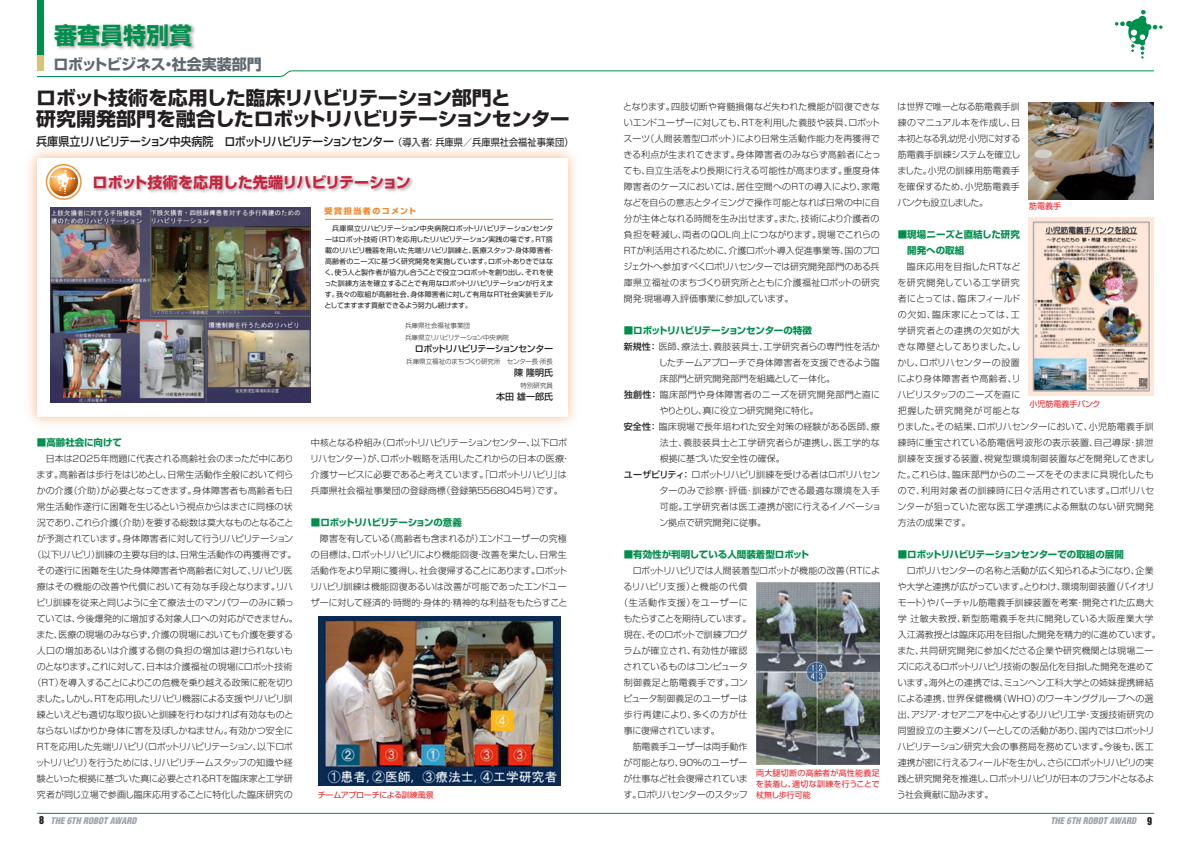
<style>
.page{position:relative;width:1191px;height:842px;background:#fff}
.page>*{position:absolute;margin:0;border:0;box-sizing:border-box;transform-origin:0 0}
.t1{font:700 23px "Shin Go Pr 6 N";color:#008f4d}
.t2{font:700 19px/21px "Shin Go Pr 6 N";letter-spacing:-.02em;color:#231f20;scale:1.05 1}
.t3{font:700 15px "Shin Go Pr 6 N";letter-spacing:-.01em;color:#c8233f}
.t4{font:700 15px "Shin Go Pr 6 N";letter-spacing:-.005em;color:#5f696f}
.t5{font:500 12px "Shin Go Pr 6 N";letter-spacing:-.06em;color:#231f20;scale:.92 1}
.t6{font:700 9.5px/16px "Shin Go Pr 6 N";color:#008f4d}
.t7{font:700 9.5px "Shin Go Pr 6 N";letter-spacing:-.02em;color:#008f4d}
.t8{font:700 9.5px "Shin Go Pr 6 N";letter-spacing:-.075em;color:#008f4d}
.t9{font:300 9px/16px "Shin Go Pr 6 N";letter-spacing:-.005em;color:#231f20;text-align:justify}
.t10{font:300 9px/16px "Shin Go Pr 6 N";letter-spacing:.025em;color:#231f20}
.t11{font:300 9px/16px "Shin Go Pr 6 N";letter-spacing:-.025em;color:#231f20}
.t12{font:300 9px "Shin Go Pr 6 N";letter-spacing:.015em;color:#231f20}
.t13{font:300 9px "Shin Go Pr 6 N";letter-spacing:.04em;color:#231f20}
.t14{font:300 9px "Shin Go Pr 6 N";letter-spacing:-.035em;color:#231f20}
.t15{font:300 9px "Shin Go Pr 6 N";letter-spacing:.02em;color:#231f20}
.t16{font:italic 900 condensed 9px "Helvetica";color:#9da5ab}
.t17{font:300 9px "Shin Go Pr 6 N";letter-spacing:.035em;color:#231f20}
.t18{font:500 9px "Shin Go Pr 6 N";letter-spacing:-.085em;color:#231f20}
.t19{font:300 9px "Shin Go Pr 6 N";letter-spacing:-.055em;color:#231f20}
.t20{font:300 9px "Shin Go Pr 6 N";letter-spacing:-.05em;color:#231f20}
.t21{font:300 9px "Shin Go Pr 6 N";letter-spacing:.07em;color:#231f20}
.t22{font:500 9px "Shin Go Pr 6 N";letter-spacing:-.045em;color:#231f20}
.t23{font:8px/11px "Shin Go Pr 6 N";color:#ee1d23;text-align:justify}
.t24{font:8px "Shin Go Pr 6 N";letter-spacing:-.035em;color:#ee1d23}
.t25{font:700 8px "Shin Go Pr 6 N";letter-spacing:.2em;color:#f58220}
.t26{font:7px/11px "Shin Go Pr 6 N";letter-spacing:-.015em;color:#231f20}
.t27{font:300 6.5px "Shin Go Pr 6 N";color:#231f20}
.t28{font:300 6.5px "Shin Go Pr 6 N";letter-spacing:-.035em;color:#231f20}
.s1{font-weight:400;font-size:10px}
.s2{font-weight:500}
.s3{font-family:"Shin Go Pr 5"}
.s4{font-family:"Helvetica Inserat";font-weight:400;font-style:normal;font-stretch:normal;font-size:10px;color:#231f20}
</style>
<div class="page">
<img style="left:318px;top:616px;width:242px;height:170px">
<img style="left:1028px;top:102px;width:125px;height:97px">
<img style="left:1028px;top:217px;width:125px;height:178px">
<img style="left:756px;top:582px;width:123px;height:182px">
<hr style="left:37px;top:813px;width:1117px;height:1px;background:#008f4d">
<div style="left:37px;top:0;width:6px;height:71px;background:#008f4d"></div>
<div style="left:37px;top:56px;width:6px;height:15px;background:#dbc27c"></div>
<svg style="left:1115px;top:10px;width:47px;height:49px"></svg>
<svg style="left:36px;top:70px;width:1118px;height:7px"></svg>
<img style="left:94px;top:175px;width:319px;height:18px">
<svg style="left:49px;top:168px;width:29px;height:28px"></svg>
<svg style="left:51px;top:170px;width:24px;height:24px"></svg>
<div style="left:46px;top:164px;width:36px;height:36px;border:2px solid #f79332;border-radius:50%"></div>
<img style="left:55px;top:24px;width:140px;height:26px">
<hr style="left:325px;top:219px;width:228px;height:1px;background:#f58220">
<img style="left:51px;top:207px;width:260px;height:195px">
<p class="t1" style="left:54px;top:17px;width:140px">審査員特別賞</p>
<p class="t4" style="left:53px;top:52px;width:210px">ロボットビジネス・社会実装部門</p>
<p class="t2" style="left:36px;top:87px;width:510px">ロボット技術を応用した臨床リハビリテーション部門と<br>研究開発部門を融合したロボットリハビリテーションセンター</p>
<p class="t5" style="left:36px;top:131px;width:585px">兵庫県立リハビリテーション中央病院　ロボットリハビリテーションセンター <span class="s1">（導入者：兵庫県／兵庫県社会福祉事業団）</span></p>
<p class="t3" style="left:93px;top:170px;width:320px">ロボット技術を応用した先端リハビリテーション</p>
<p class="t25" style="left:324px;top:204px;width:93px">受賞担当者のコメント</p>
<p class="t26" style="left:324px;top:223px;width:233px;text-indent:8px">兵庫県立リハビリテーション中央病院ロボットリハビリテーションセンターはロボット技術（RT）を応用したリハビリテーション実践の場です。RT搭載のリハビリ機器を用いた先端リハビリ訓練と、医療スタッフ・身体障害者・高齢者のニーズに基づく研究開発を実施しています。ロボットありきではなく、使う人と製作者が協力し合うことで役立つロボットを創り出し、それを使った訓練方法を確立することで有用なロボットリハビリテーションが行えます。我々の取組が高齢社会、身体障害者に対して有用なRT社会実装モデルとしてますます貢献できるよう努力し続けます。</p>
<p class="t6" style="left:37px;top:435px;width:87px">■高齢社会に向けて</p>
<p class="t9" style="left:32px;top:450px;width:267px;text-align:center">　日本は2025年問題に代表される高齢社会のまっただ中にあります。高齢者は歩行をはじめとし、日常生活動作全般において何らかの介護（介助）が必要となってきます。身体障害者も高齢者も日常生活動作遂行に困難を生じるという視点からはまさに同様の状況であり、これら介護（介助）を要する総数は莫大なものとなることが予測されています。身体障害者に対して行うリハビリテーション（以下リハビリ）訓練の主要な目的は、日常生活動作の再獲得です。その遂行に困難を生じた身体障害者や高齢者に対して、リハビリ医療はその機能の改善や代償において有効な手段となります。リハビリ訓練を従来と同じように全て療法士のマンパワーのみに頼っていては、今後爆発的に増加する対象人口への対応ができません。また、医療の現場のみならず、介護の現場においても介護を要する人口の増加あるいは介護する側の負担の増加は避けられないものとなります。これに対して、日本は介護福祉の現場にロボット技術（RT）を導入することによりこの危機を乗り越える政策に舵を切りました。しかし、RTを応用したリハビリ機器による支援やリハビリ訓練といえども適切な取り扱いと訓練を行わなければ有効なものとならないばかりか身体に害を及ぼしかねません。有効かつ安全にRTを応用した先端リハビリ（ロボットリハビリテーション、以下ロボットリハビリ）を行うためには、リハビリチームスタッフの知識や経験といった根拠に基づいた真に必要とされるRTを臨床家と工学研究者が同じ立場で参画し臨床応用することに特化した臨床研究の</p>
<p class="t28" style="left:405px;top:332px;width:149px">兵庫県立リハビリテーション中央病院　　　　　　　</p>
<p class="t18" style="left:415px;top:341px;width:140px">ロボットリハビリテーションセンター</p>
<p class="t27" style="left:406px;top:356px;width:148px">兵庫県立福祉のまちづくり研究所　センター長・所長</p>
<p class="t22" style="left:514px;top:365px;width:40px">陳 隆明氏</p>
<p class="t27" style="left:520px;top:380px;width:34px">特別研究員</p>
<p class="t22" style="left:496px;top:389px;width:58px">本田 雄一郎氏</p>
<p class="t11" style="left:310px;top:434px;width:261px">中核となる枠組み（ロボットリハビリテーションセンター、以下ロボリハセンター）が、ロボット戦略を活用したこれからの日本の医療・介護サービスに必要であると考えています。「ロボットリハビリ」は兵庫県社会福祉事業団の登録商標（登録第５５６８０４５号）です。</p>
<p class="t8" style="left:311px;top:515px;width:152px">■ロボットリハビリテーションの意義</p>
<p class="t9" style="left:310px;top:530px;width:259px">　障害を有している（高齢者も含まれるが）エンドユーザーの究極の目標は、ロボットリハビリにより機能回復・改善を果たし、日常生活動作をより早期に獲得し、社会復帰することにあります。ロボットリハビリ訓練は機能回復あるいは改善が可能であったエンドユーザーに対して経済的・時間的・身体的・精神的な利益をもたらすこと</p>
<p class="t24" style="left:318px;top:788px;width:118px">チームアプローチによる訓練風景</p>
<p class="t9" style="left:623px;top:98px;width:259px;text-align:left">となります。四肢切断や脊髄損傷など失われた機能が回復できないエンドユーザーに対しても、RTを利用した義肢や装具、ロボットスーツ（人間装着型ロボット）により日常生活動作能力を再獲得できる利点が生まれてきます。身体障害者のみならず高齢者にとっても、自立生活をより長期に行える可能性が高まります。重度身体障害者のケースにおいては、居住空間へのRTの導入により、家電などを自らの意志とタイミングで操作可能となれば日常の中に自分が主体となれる時間を生み出せます。また、技術により介護者の負担を軽減し、両者のＱＯＬ向上につながります。現場でこれらのRTが利活用されるために、介護ロボット導入促進事業等、国のプロジェクトへ参加すべくロボリハセンターでは研究開発部門のある兵庫県立福祉のまちづくり研究所とともに介護福祉ロボットの研究開発・現場導入評価事業に参加しています。</p>
<p class="t7" style="left:624px;top:323px;width:190px">■ロボットリハビリテーションセンターの特徴</p>
<p class="t9" style="left:624px;top:338px;width:258px"><span class="s2">新規性：</span> 医師、療法士、義肢装具士、工学研究者らの専門性を活か</p>
<p class="t9" style="left:659px;top:354px;width:222px">したチームアプローチで身体障害者を支援できるよう臨</p>
<p class="t9" style="left:660px;top:370px;width:177px">床部門と研究開発部門を組織として一体化。</p>
<p class="t17" style="left:624px;top:387px;width:258px"><span class="s2">独創性：</span> 臨床部門や身体障害者のニーズを研究開発部門と直に</p>
<p class="t14" style="left:659px;top:403px;width:160px">やりとりし、真に役立つ研究開発に特化。</p>
<p class="t12" style="left:624px;top:419px;width:257px"><span class="s2">安全性：</span> 臨床現場で長年培われた安全対策の経験がある医師、療</p>
<p class="t13" style="left:660px;top:435px;width:221px">法士、義肢装具士と工学研究者らが連携し、医工学的な</p>
<p class="t9" style="left:660px;top:450px;width:126px">根拠に基づいた安全性の確保。</p>
<p class="t11" style="left:624px;top:466px;width:258px"><span class="s2">ユーザビリティ：</span> ロボットリハビリ訓練を受ける者はロボリハセン</p>
<p class="t15" style="left:659px;top:483px;width:222px">ターのみで診察・評価・訓練ができる最適な環境を入手</p>
<p class="t12" style="left:660px;top:499px;width:223px">可能。工学研究者は医工連携が密に行えるイノベーショ</p>
<p class="t9" style="left:659px;top:514px;width:108px">ン拠点で研究開発に従事。</p>
<p class="t6" style="left:624px;top:547px;width:187px">■有効性が判明している人間装着型ロボット</p>
<p class="t9" style="left:624px;top:562px;width:258px">　ロボットリハビリでは人間装着型ロボットが機能の改善（RTによ</p>
<p class="t9" style="left:623px;top:578px;width:125px">るリハビリ支援）と機能の代償</p>
<p class="t21" style="left:619px;top:595px;width:130px">（生活動作支援）をユーザーに</p>
<p class="t19" style="left:623px;top:611px;width:129px">もたらすことを期待しています。</p>
<p class="t14" style="left:624px;top:627px;width:125px">現在、そのロボットで訓練プログ</p>
<p class="t15" style="left:623px;top:643px;width:125px">ラムが確立され、有効性が確認</p>
<p class="t9" style="left:623px;top:658px;width:126px">されているものはコンピュータ</p>
<p class="t13" style="left:624px;top:675px;width:125px">制御義足と筋電義手です。コン</p>
<p class="t9" style="left:623px;top:690px;width:126px">ピュータ制御義足のユーザーは</p>
<p class="t13" style="left:624px;top:707px;width:125px">歩行再建により、多くの方が仕</p>
<p class="t14" style="left:624px;top:723px;width:98px">事に復帰されています。</p>
<p class="t9" style="left:633px;top:738px;width:116px">筋電義手ユーザーは両手動作</p>
<p class="t9" style="left:623px;top:754px;width:125px">が可能となり、90％のユーザー</p>
<p class="t9" style="left:623px;top:770px;width:126px">が仕事など社会復帰されていま</p>
<p class="t20" style="left:623px;top:787px;width:126px">す。ロボリハセンターのスタッフ</p>
<p class="t23" style="left:756px;top:767px;width:125px">両大腿切断の高齢者が高性能義足を装着し、適切な訓練を行うことで杖無し歩行可能</p>
<p class="t9" style="left:897px;top:98px;width:125px">は世界で唯一となる筋電義手訓練のマニュアル本を作成し、日本初となる乳幼児・小児に対する筋電義手訓練システムを確立しました。小児の訓練用筋電義手を確保するため、小児筋電義手バンクも設立しました。</p>
<p class="t6" style="left:907px;top:227px;width:114px;text-indent:-10px">■現場ニーズと直結した研究開発への取組</p>
<p class="t10" style="left:897px;top:258px;width:259px;text-indent:10px">臨床応用を目指したRTなど<br>を研究開発している工学研究<br>者にとっては、臨床フィールド<br>の欠如、臨床家にとっては、工<br>学研究者との連携の欠如が大<br>きな障壁としてありました。し<br>かし、ロボリハセンターの設置<br>により身体障害者や高齢者、リ<br>ハビリスタッフのニーズを直に<br>把握した研究開発が可能とな<br>りました。その結果、ロボリハセンターにおいて、小児筋電義手訓練時に重宝されている筋電信号波形の表示装置、自己導尿・排泄訓練を支援する装置、視覚型環境制御装置などを開発してきました。これらは、臨床部門からのニーズをそのままに具現化したもので、利用対象者の訓練時に日々活用されています。ロボリハセンターが狙っていた密な医工学連携による無駄のない研究開発方法の成果です。</p>
<p class="t7" style="left:897px;top:547px;width:228px">■ロボットリハビリテーションセンターでの取組の展開</p>
<p class="t9" style="left:897px;top:562px;width:265px;text-align:left">　ロボリハセンターの名称と活動が広く知られるようになり、企業や大学と連携が広がっています。とりわけ、環境制御装置（バイオリモート）やバーチャル筋電義手訓練装置を考案・開発された広島大学 <span class="s3">辻</span>敏夫教授、新型筋電義手を共に開発している大阪産業大学入江満教授とは臨床応用を目指した開発を精力的に進めています。また、共同研究開発に参加くださる企業や研究機関とは現場ニーズに応えるロボットリハビリ技術の製品化を目指した開発を進めています。海外との連携では、ミュンヘン工科大学との姉妹提携締結による連携、世界保健機構（ＷＨＯ）のワーキンググループへの選出、アジア・オセアニアを中心とするリハビリ工学・支援技術研究の同盟設立の主要メンバーとしての活動があり、国内ではロボットリハビリテーション研究大会の事務局を務めています。今後も、医工連携が密に行えるフィールドを生かし、さらにロボットリハビリの実践と研究開発を推進し、ロボットリハビリが日本のブランドとなるよう社会貢献に励みます。</p>
<p class="t23" style="left:1029px;top:199px;width:33px">筋電義手</p>
<p class="t23" style="left:1029px;top:398px;width:72px">小児筋電義手バンク</p>
<p class="t16" style="left:39px;top:815px;width:99px"><span class="s4">8</span> THE 6TH ROBOT AWARD</p>
<p class="t16" style="left:1050px;top:815px;width:103px">THE 6TH ROBOT AWARD <span class="s4">9</span></p>
</div>
